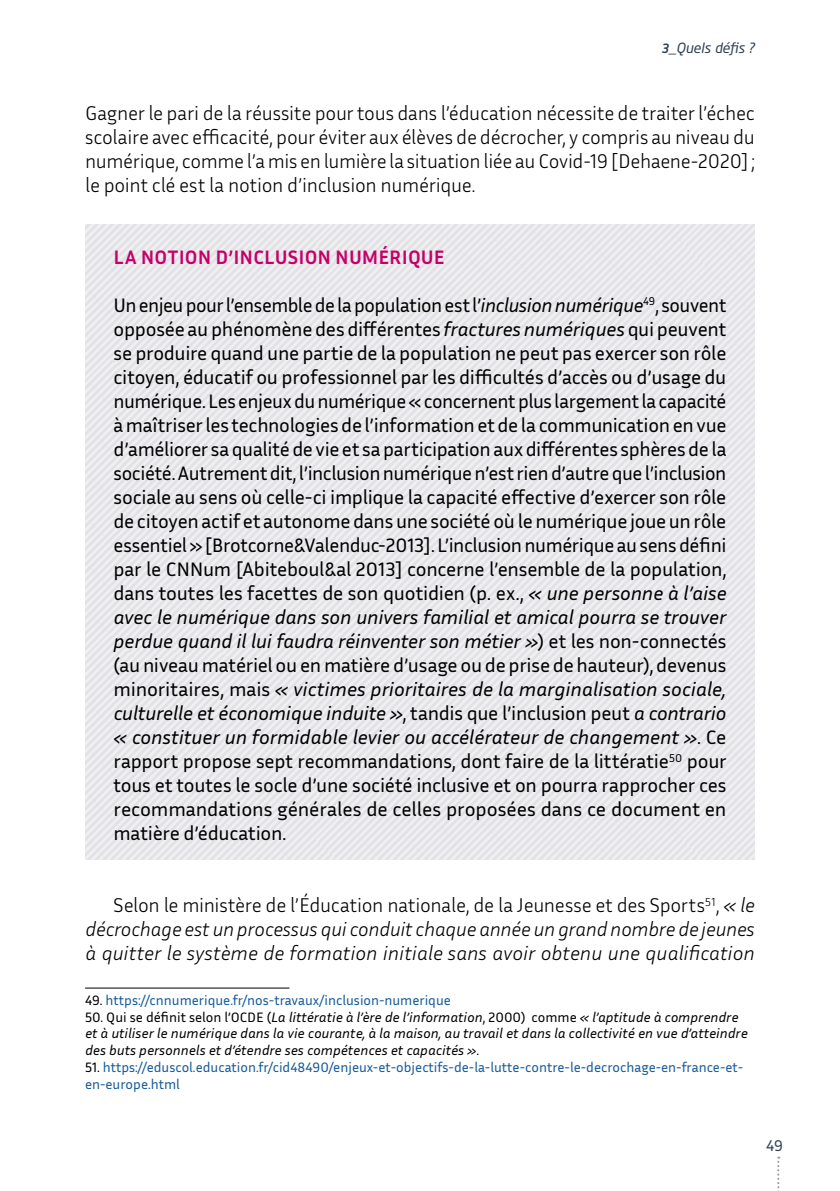
<style>
.page{position:relative;width:840px;height:1191px;background:#fff}
.page>*{position:absolute;margin:0;border:0;box-sizing:border-box;transform-origin:0 0}
.t1{font:20px/24px "Inria Sans";letter-spacing:-.005em;color:#000;text-align:justify}
.t2{font:300 20px/24px "Inria Sans";letter-spacing:-.01em;color:#000;text-align:justify}
.t3{font:italic 300 20px/24px "Inria Sans";letter-spacing:-.005em;color:#000;text-align:justify}
.t4{font:700 20px "Inria Sans";letter-spacing:.005em;color:#c50067}
.t5{font:16px "Inria Sans";color:#314054}
.t6{font:italic 14px/16.8px "Inria Sans";color:#000}
.t7{font:14px/16.8px "Inria Sans";color:#165b9a}
.t8{font:italic 14px "Neo Sans Std";color:#314054}
.s1{font-family:"Inria Sans";font-weight:700}
.s2{font-style:italic}
.s3{font-style:normal}
.s4{color:#000}
</style>
<div class="page">
<svg style="left:777px;top:1157px;width:1px;height:34px"></svg>
<div style="left:85px;top:225px;width:669px;height:634px;background:#eae9ec"></div>
<hr style="left:85px;top:987px;width:204px;height:1px;background:#000">
<p class="t8" style="left:661px;top:39px;width:94px"><span class="s1">3</span>_Quels défis ?</p>
<p class="t2" style="left:85px;top:100px;width:671px">Gagner le pari de la réussite pour tous dans l’éducation nécessite de traiter l’échec scolaire avec efficacité, pour éviter aux élèves de décrocher, y compris au niveau du numérique, comme l’a mis en lumière la situation liée au Covid-19 [Dehaene-2020] ; le point clé est la notion d’inclusion numérique.</p>
<p class="t4" style="left:113px;top:244px;width:332px">LA NOTION D’INCLUSION NUMÉRIQUE</p>
<p class="t1" style="left:113px;top:293px;width:614px">Un enjeu pour l’ensemble de la population est l’<span class="s2">inclusion numérique</span><sup>49</sup>, souvent opposée au phénomène des différentes <span class="s2">fractures numériques</span> qui peuvent se produire quand une partie de la population ne peut pas exercer son rôle citoyen, éducatif ou professionnel par les difficultés d’accès ou d’usage du numérique. Les enjeux du numérique « concernent plus largement la capacité à maîtriser les technologies de l’information et de la communication en vue d’améliorer sa qualité de vie et sa participation aux différentes sphères de la société. Autrement dit, l’inclusion numérique n’est rien d’autre que l’inclusion sociale au sens où celle-ci implique la capacité effective d’exercer son rôle de citoyen actif et autonome dans une société où le numérique joue un rôle essentiel » [Brotcorne&amp;Valenduc-2013]. L’inclusion numérique au sens défini par le CNNum [Abiteboul&amp;al 2013] concerne l’ensemble de la population, dans toutes les facettes de son quotidien (p. ex., <span class="s2">« une personne à l’aise avec le numérique dans son univers familial et amical pourra se trouver perdue quand il lui faudra réinventer son métier »</span>) et les non-connectés (au niveau matériel ou en matière d’usage ou de prise de hauteur), devenus minoritaires, mais <span class="s2">« victimes prioritaires de la marginalisation sociale, culturelle et économique induite »</span>, tandis que l’inclusion peut <span class="s2">a contrario « constituer un formidable levier ou accélérateur de changement »</span>. Ce rapport propose sept recommandations, dont faire de la littératie<sup>50</sup> pour tous et toutes le socle d’une société inclusive et on pourra rapprocher ces recommandations générales de celles proposées dans ce document en matière d’éducation.</p>
<p class="t3" style="left:85px;top:892px;width:670px;text-indent:28px"><span class="s3">Selon le ministère de l’Éducation nationale, de la Jeunesse et des Sports</span><sup>51</sup><span class="s3">,</span> « le décrochage est un processus qui conduit chaque année un grand nombre de jeunes à quitter le système de formation initiale sans avoir obtenu une qualification</p>
<p class="t7" style="left:85px;top:991px;width:367px"><span class="s4">49.</span> https://cnnumerique.fr/nos-travaux/inclusion-numerique</p>
<p class="t6" style="left:85px;top:1008px;width:663px"><span class="s3">50. Qui se définit selon l’OCDE (</span>La littératie à l’ère de l’information<span class="s3">, 2000) comme</span> « l’aptitude à comprendre et à utiliser le numérique dans la vie courante, à la maison, au travail et dans la collectivité en vue d’atteindre des buts personnels et d’étendre ses compétences et capacités »<span class="s3">.</span></p>
<p class="t7" style="left:85px;top:1058px;width:659px"><span class="s4">51.</span> https://eduscol.education.fr/cid48490/enjeux-et-objectifs-de-la-lutte-contre-le-decrochage-en-france-et&shy;en-europe.html</p>
<p class="t5" style="left:765px;top:1135px;width:19px">49</p>
</div>
